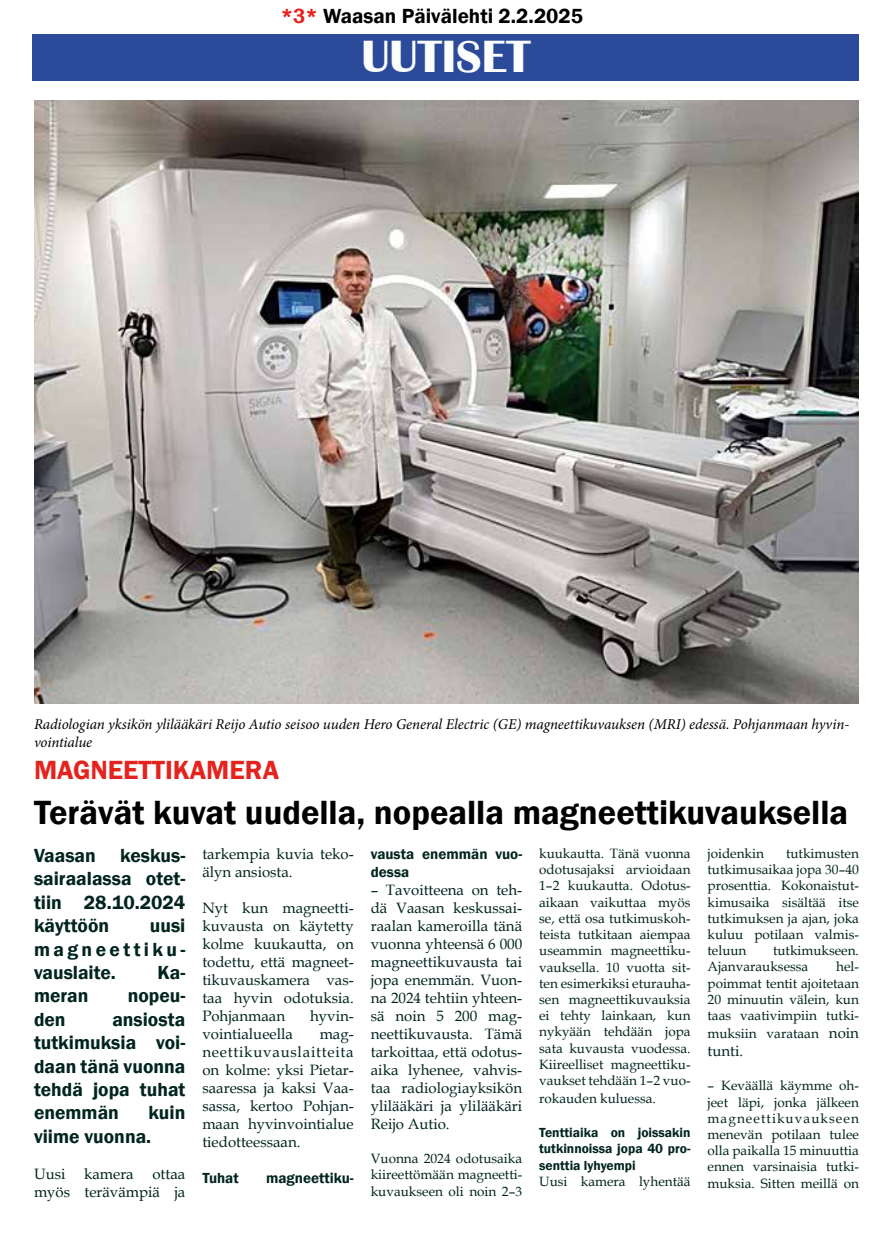
<style>
.page{position:relative;width:893px;height:1234px;background:#fff}
.page>*{position:absolute;margin:0;border:0;box-sizing:border-box;transform-origin:0 0}
.t1{font:700 46.5px "Britannic";color:#fbfdfc}
.t2{font:600 34.5px "Franklin Gothic";color:#000}
.t3{font:600 27px "Franklin Gothic";color:#e5231e}
.t4{font:600 21px "Franklin Gothic";color:#000}
.t5{font:600 19.5px/23.4px "Franklin Gothic";color:#01241e;text-align:justify}
.t6{font:15px/18px "Book Antiqua";color:#01241e;text-align:justify}
.t7{font:italic 15px/18px "Minion Pro";letter-spacing:-.005em;color:#000}
.t8{font:600 15px/18px "Franklin Gothic";color:#01241e}
.t9{font:13.5px/16.2px "Book Antiqua";color:#01241e;text-align:justify}
.t10{font:600 13.5px/16.2px "Franklin Gothic";color:#01241e;text-align:justify}
.s1{color:#e5231d}
.s2{font-size:15px}
</style>
<div class="page">
<div style="left:33px;top:34px;width:826px;height:47px;background:#2c4a9a"></div>
<img style="left:34px;top:101px;width:825px;height:602px">
<h3 class="t4" style="left:281px;top:3px;width:304px"><span class="s1">*3*</span> Waasan Päivälehti 2.2.2025</h3>
<h1 class="t1" style="left:361px;top:30px;width:171px">UUTISET</h1>
<p class="t7" style="left:34px;top:714px;width:817px">Radiologian yksikön ylilääkäri Reijo Autio seisoo uuden Hero General Electric (GE) magneettikuvauksen (MRI) edessä. Pohjanmaan hyvin&shy;vointialue</p>
<h3 class="t3" style="left:34px;top:753px;width:247px">MAGNEETTIKAMERA</h3>
<h2 class="t2" style="left:34px;top:791px;width:816px">Terävät kuvat uudella, nopealla magneettikuvauksella</h2>
<h3 class="t5" style="left:34px;top:843px;width:153px">Vaasan keskus&shy;sairaalassa otet&shy;tiin 28.10.2024 käyttöön</h3>
<p class="t9" style="left:708px;top:844px;width:58px">joidenkin</p>
<p class="t9" style="left:708px;top:844px;width:153px;text-indent:78px">tutkimusten tutkimusaikaa jopa 30–40 prosenttia. Kokonaistut&shy;kimusaika sisältää itse tutkimuksen ja ajan, joka kuluu potilaan valmis&shy;teluun</p>
<p class="t6" style="left:202px;top:844px;width:153px">tarkempia kuvia teko&shy;älyn ansiosta.</p>
<p class="t6" style="left:202px;top:898px;width:153px">Nyt kun magneetti&shy;kuvausta on käytetty kolme kuukautta, on todettu, että magneet&shy;tikuvauskamera vas&shy;taa hyvin odotuksia.<br>Pohjanmaan</p>
<p class="t9" style="left:539px;top:844px;width:153px">kuukautta. Tänä vuonna odotusajaksi arvioidaan 1–2 kuukautta. Odotus&shy;aikaan vaikuttaa myös se, että osa tutkimuskoh&shy;teista tutkitaan aiempaa useammin magneettiku&shy;vauksella. 10 vuotta sit&shy;ten esimerkiksi eturauha&shy;sen magneettikuvauksia ei tehty lainkaan, kun nykyään tehdään jopa sata kuvausta vuodessa.<br>Kiireelliset magneettiku&shy;vaukset tehdään 1–2 vuo-</p>
<p class="t9" style="left:539px;top:1089px;width:118px">rokauden kuluessa.</p>
<p class="t10" style="left:539px;top:1124px;width:153px">Tenttiaika on joissakin tutkinnoissa jopa 40 pro&shy;senttia lyhyempi</p>
<p class="t9" style="left:539px;top:1172px;width:153px">Uusi kamera lyhentää</p>
<p class="t8" style="left:371px;top:844px;width:153px">vausta enemmän vuo&shy;dessa</p>
<p class="t6" style="left:371px;top:880px;width:153px">– Tavoitteena on teh&shy;dä Vaasan keskussai&shy;raalan kameroilla tänä vuonna yhteensä 6 000 magneettikuvausta tai jopa enemmän. Vuon&shy;na 2024 tehtiin yhteen&shy;sä noin 5 200 mag&shy;neettikuvausta. Tämä tarkoittaa, että odotus&shy;aika lyhenee, vahvis&shy;taa radiologiayksikön ylilääkäri ja ylilääkäri Reijo Autio.</p>
<p class="t9" style="left:371px;top:1149px;width:153px">Vuonna 2024 odotusaika kiireettömään magneetti&shy;kuvaukseen oli noin 2–3</p>
<h3 class="t5" style="left:34px;top:913px;width:153px;text-indent:116px">uusi magneettiku&shy;vauslaite.</h3>
<p class="t9" style="left:708px;top:942px;width:153px;text-indent:66px">tutkimukseen.<br>Ajanvarauksessa</p>
<p class="t9" style="left:708px;top:958px;width:153px;text-indent:129px">hel&shy;poimmat tentit ajoitetaan 20 minuutin välein, kun taas vaativimpiin tutki-</p>
<p class="t9" style="left:708px;top:1024px;width:153px">muksiin varataan <span class="s2">noin</span></p>
<p class="t6" style="left:708px;top:1041px;width:37px">tunti.</p>
<p class="t9" style="left:708px;top:1077px;width:153px">– Keväällä käymme oh&shy;jeet läpi, jonka jälkeen magneettikuvaukseen menevän potilaan tulee olla paikalla 15 minuuttia ennen varsinaisia tutki&shy;muksia. Sitten meillä on</p>
<h3 class="t5" style="left:158px;top:960px;width:29px">Ka-</h3>
<h3 class="t5" style="left:34px;top:984px;width:56px">meran</h3>
<h3 class="t5" style="left:128px;top:984px;width:59px">nopeu-</h3>
<h3 class="t5" style="left:34px;top:1007px;width:33px">den</h3>
<p class="t6" style="left:310px;top:1006px;width:45px">hyvin-</p>
<h3 class="t5" style="left:34px;top:1007px;width:153px;text-indent:78px">ansiosta tutkimuksia voi&shy;daan tänä vuonna tehdä jopa tuhat enemmän</h3>
<p class="t6" style="left:202px;top:1024px;width:92px">vointialueella</p>
<p class="t6" style="left:202px;top:1024px;width:153px;text-indent:117px">mag&shy;neettikuvauslaitteita on kolme: yksi Pietar&shy;saaressa ja kaksi Vaa&shy;sassa, kertoo Pohjan&shy;maan hyvinvointialue tiedotteessaan.</p>
<p class="t8" style="left:202px;top:1169px;width:38px">Tuhat</p>
<p class="t8" style="left:266px;top:1169px;width:89px">magneettiku-</p>
<h3 class="t5" style="left:34px;top:1101px;width:153px;text-indent:114px">kuin viime vuonna.</h3>
<p class="t6" style="left:34px;top:1164px;width:153px">Uusi kamera ottaa myös terävämpiä ja</p>
</div>
